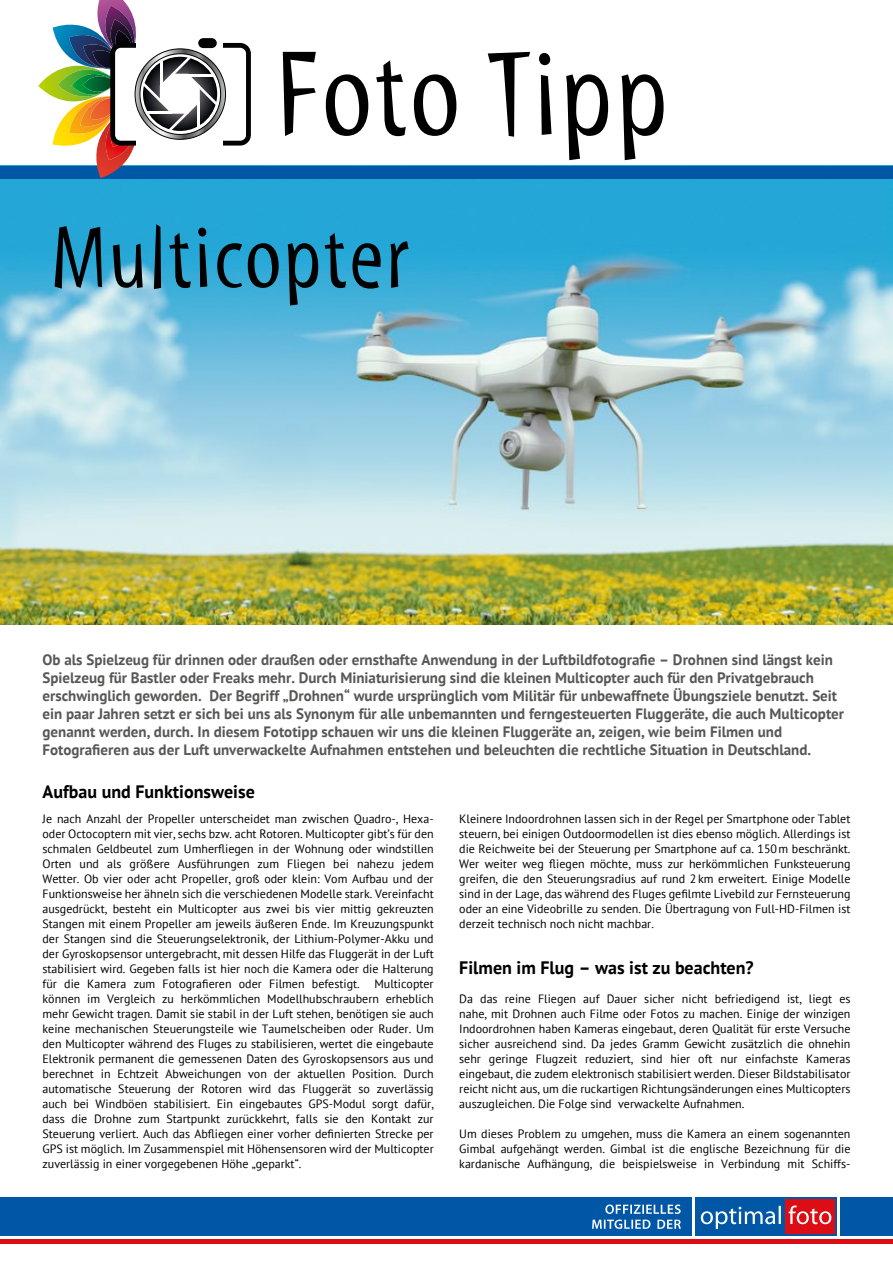
<style>
.page{position:relative;width:893px;height:1263px;background:#fff}
.page>*{position:absolute;margin:0;border:0;box-sizing:border-box;transform-origin:0 0}
.t1{font:123.15px "Myriad Std Tilt";letter-spacing:.025em;color:#000}
.t2{font:89.55px "Myriad Std Tilt";letter-spacing:.03em;color:#000}
.t3{font:700 18px "PT Sans";color:#000}
.t4{font:700 15px/18px "PT Sans";color:#575756}
.t5{font:12px/15px "PT Sans";color:#000;text-align:justify}
</style>
<div class="page">
<img style="left:0;top:179px;width:893px;height:446px">
<div style="left:0;top:166px;width:893px;height:13px;background:#0057a5"></div>
<div style="left:0;top:1197px;width:691px;height:38px;background:#0057a5"></div>
<div style="left:0;top:1239px;width:893px;height:5px;background:#dc0d15"></div>
<div style="left:841px;top:1197px;width:52px;height:38px;background:#0057a5"></div>
<svg style="left:695px;top:1197px;width:141px;height:38px"></svg>
<div style="left:697px;top:1199px;width:88px;height:34px;background:#0057a5"></div>
<div style="left:785px;top:1199px;width:49px;height:34px;background:#dc0d15"></div>
<svg style="left:701px;top:1205px;width:130px;height:24px"></svg>
<svg style="left:592px;top:1204px;width:89px;height:25px"></svg>
<svg style="left:38px;top:0;width:213px;height:178px"></svg>
<h1 class="t1" style="left:276px;top:27px;width:393px">Foto Tipp</h1>
<h2 class="t2" style="left:51px;top:209px;width:359px">Multicopter</h2>
<p class="t4" style="left:43px;top:651px;width:803px">Ob als Spielzeug für drinnen oder draußen oder ernsthafte Anwendung in der Luftbildfotografie – Drohnen sind längst kein Spielzeug für Bastler oder Freaks mehr. Durch Miniaturisierung sind die kleinen Multicopter auch für den Privatgebrauch erschwinglich geworden. Der Begriff „Drohnen“ wurde ursprünglich vom Militär für unbewaffnete Übungsziele benutzt. Seit ein paar Jahren setzt er sich bei uns als Synonym für alle unbemannten und ferngesteuerten Fluggeräte, die auch Multicopter genannt werden, durch. In diesem Fototipp schauen wir uns die kleinen Fluggeräte an, zeigen, wie beim Filmen und Fotografieren aus der Luft unverwackelte Aufnahmen entstehen und beleuchten die rechtliche Situation in Deutschland.</p>
<h3 class="t3" style="left:43px;top:782px;width:214px">Aufbau und Funktionsweise</h3>
<p class="t5" style="left:43px;top:811px;width:393px">Je nach Anzahl der Propeller unterscheidet man zwischen Quadro-, Hexa&shy;oder Octocoptern mit vier, sechs bzw. acht Rotoren. Multicopter gibt’s für den schmalen Geldbeutel zum Umherfliegen in der Wohnung oder windstillen Orten und als größere Ausführungen zum Fliegen bei nahezu jedem Wetter. Ob vier oder acht Propeller, groß oder klein: Vom Aufbau und der Funktionsweise her ähneln sich die verschiedenen Modelle stark. Vereinfacht ausgedrückt, besteht ein Multicopter aus zwei bis vier mittig gekreuzten Stangen mit einem Propeller am jeweils äußeren Ende. Im Kreuzungspunkt der Stangen sind die Steuerungselektronik, der Lithium-Polymer-Akku und der Gyroskopsensor untergebracht, mit dessen Hilfe das Fluggerät in der Luft stabilisiert wird. Gegeben falls ist hier noch die Kamera oder die Halterung für die Kamera zum Fotografieren oder Filmen befestigt. Multicopter können im Vergleich zu herkömmlichen Modellhubschraubern erheblich mehr Gewicht tragen. Damit sie stabil in der Luft stehen, benötigen sie auch keine mechanischen Steuerungsteile wie Taumelscheiben oder Ruder. Um den Multicopter während des Fluges zu stabilisieren, wertet die eingebaute Elektronik permanent die gemessenen Daten des Gyroskopsensors aus und berechnet in Echtzeit Abweichungen von der aktuellen Position. Durch automatische Steuerung der Rotoren wird das Fluggerät so zuverlässig auch bei Windböen stabilisiert. Ein eingebautes GPS-Modul sorgt dafür, dass die Drohne zum Startpunkt zurückkehrt, falls sie den Kontakt zur Steuerung verliert. Auch das Abfliegen einer vorher definierten Strecke per GPS ist möglich. Im Zusammenspiel mit Höhensensoren wird der Multicopter zuverlässig in einer vorgegebenen Höhe „geparkt“.</p>
<p class="t5" style="left:459px;top:811px;width:393px">Kleinere Indoordrohnen lassen sich in der Regel per Smartphone oder Tablet steuern, bei einigen Outdoormodellen ist dies ebenso möglich. Allerdings ist die Reichweite bei der Steuerung per Smartphone auf ca. 150m beschränkt.<br>Wer weiter weg fliegen möchte, muss zur herkömmlichen Funksteuerung greifen, die den Steuerungsradius auf rund 2km erweitert. Einige Modelle sind in der Lage, das während des Fluges gefilmte Livebild zur Fernsteuerung oder an eine Videobrille zu senden. Die Übertragung von Full-HD-Filmen ist derzeit technisch noch nicht machbar.</p>
<h3 class="t3" style="left:459px;top:958px;width:296px">Filmen im Flug – was ist zu beachten?</h3>
<p class="t5" style="left:459px;top:991px;width:393px">Da das reine Fliegen auf Dauer sicher nicht befriedigend ist, liegt es nahe, mit Drohnen auch Filme oder Fotos zu machen. Einige der winzigen Indoordrohnen haben Kameras eingebaut, deren Qualität für erste Versuche sicher ausreichend sind. Da jedes Gramm Gewicht zusätzlich die ohnehin sehr geringe Flugzeit reduziert, sind hier oft nur einfachste Kameras eingebaut, die zudem elektronisch stabilisiert werden. Dieser Bildstabilisator reicht nicht aus, um die ruckartigen Richtungsänderungen eines Multicopters auszugleichen. Die Folge sind verwackelte Aufnahmen.</p>
<p class="t5" style="left:459px;top:1126px;width:393px">Um dieses Problem zu umgehen, muss die Kamera an einem sogenannten Gimbal aufgehängt werden. Gimbal ist die englische Bezeichnung für die kardanische Aufhängung, die beispielsweise in Verbindung mit Schiffs-</p>
</div>
